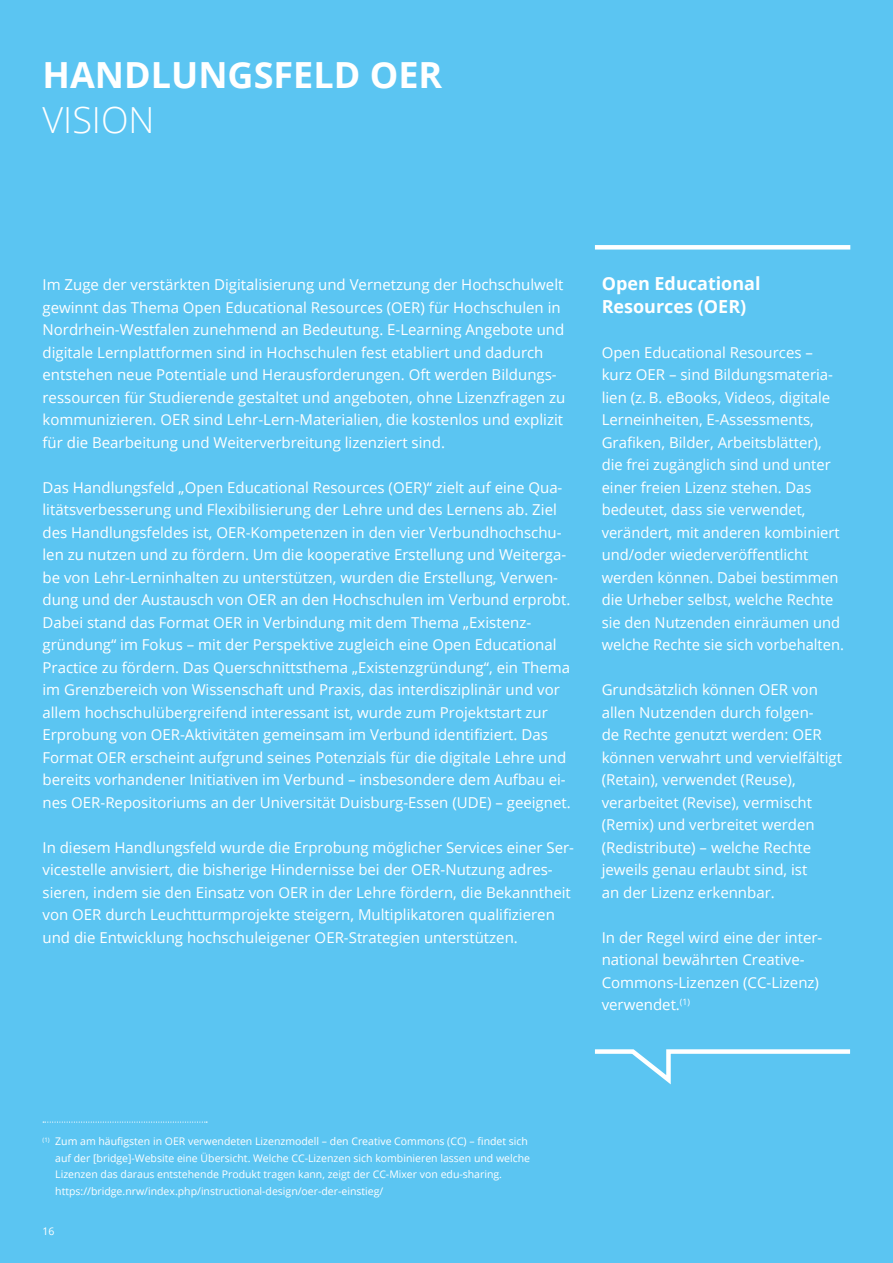
<style>
.page{position:relative;width:893px;height:1263px;background:#5bc5f2}
.page>*{position:absolute;margin:0;border:0;box-sizing:border-box;transform-origin:0 0}
.t1{font:700 36px "Open Sans";color:#fff}
.t2{font:300 36px "Open Sans";color:#fff}
.t3{font:700 18px/22.5px "Open Sans";color:#fff}
.t4{font:15px/22.5px "Open Sans";color:#fff}
.t5{font:10.5px/16.5px "Open Sans";color:#fff}
</style>
<div class="page">
<div style="left:595px;top:245px;width:255px;height:5px;background:#fff"></div>
<svg style="left:595px;top:1049px;width:256px;height:36px"></svg>
<svg style="left:43px;top:1121px;width:164px;height:2px"></svg>
<h1 class="t1" style="left:43px;top:49px;width:401px">HANDLUNGSFELD OER</h1>
<h1 class="t2" style="left:43px;top:95px;width:113px">VISION</h1>
<p class="t4" style="left:43px;top:273px;width:524px">Im Zuge der verstärkten Digitalisierung und Vernetzung der Hochschulwelt gewinnt das Thema Open Educational Resources (OER) für Hochschulen in Nordrhein-Westfalen zunehmend an Bedeutung. E-Learning Angebote und digitale Lernplattformen sind in Hochschulen fest etabliert und dadurch entstehen neue Potentiale und Herausforderungen. Oft werden Bildungs&shy;ressourcen für Studierende gestaltet und angeboten, ohne Lizenzfragen zu kommunizieren. OER sind Lehr-Lern-Materialien, die kostenlos und explizit für die Bearbeitung und Weiterverbreitung lizenziert sind.</p>
<p class="t4" style="left:43px;top:475px;width:530px">Das Handlungsfeld „Open Educational Resources (OER)“ zielt auf eine Qua&shy;litätsverbesserung und Flexibilisierung der Lehre und des Lernens ab. Ziel des Handlungsfeldes ist, OER-Kompetenzen in den vier Verbundhochschu&shy;len zu nutzen und zu fördern. Um die kooperative Erstellung und Weiterga&shy;be von Lehr-Lerninhalten zu unterstützen, wurden die Erstellung, Verwen&shy;dung und der Austausch von OER an den Hochschulen im Verbund erprobt.<br>Dabei stand das Format OER in Verbindung mit dem Thema „Existenz&shy;gründung“ im Fokus – mit der Perspektive zugleich eine Open Educational Practice zu fördern. Das Querschnittsthema „Existenzgründung“, ein Thema im Grenzbereich von Wissenschaft und Praxis, das interdisziplinär und vor allem hochschulübergreifend interessant ist, wurde zum Projektstart zur Erprobung von OER-Aktivitäten gemeinsam im Verbund identifiziert. Das Format OER erscheint aufgrund seines Potenzials für die digitale Lehre und bereits vorhandener Initiativen im Verbund – insbesondere dem Aufbau ei&shy;nes OER-Repositoriums an der Universität Duisburg-Essen (UDE) – geeignet.</p>
<p class="t4" style="left:43px;top:835px;width:533px">In diesem Handlungsfeld wurde die Erprobung möglicher Services einer Ser&shy;vicestelle anvisiert, die bisherige Hindernisse bei der OER-Nutzung adres&shy;sieren, indem sie den Einsatz von OER in der Lehre fördern, die Bekanntheit von OER durch Leuchtturmprojekte steigern, Multiplikatoren qualifizieren und die Entwicklung hochschuleigener OER-Strategien unterstützen.</p>
<p class="t3" style="left:602px;top:272px;width:160px">Open Educational<br>Resources (OER)</p>
<p class="t4" style="left:602px;top:340px;width:244px">Open Educational Resources – kurz OER – sind Bildungsmateria&shy;lien (z. B. eBooks, Videos, digitale Lerneinheiten, E-Assessments, Grafiken, Bilder, Arbeitsblätter), die frei zugänglich sind und unter einer freien Lizenz stehen. Das bedeutet, dass sie verwendet, verändert, mit anderen kombiniert und/oder wiederveröffentlicht werden können. Dabei bestimmen die Urheber selbst, welche Rechte sie den Nutzenden einräumen und welche Rechte sie sich vorbehalten.</p>
<p class="t4" style="left:602px;top:678px;width:242px">Grundsätzlich können OER von allen Nutzenden durch folgen-<br>de Rechte genutzt werden: OER können verwahrt und vervielfältigt (Retain), verwendet (Reuse), verarbeitet (Revise), vermischt (Remix) und verbreitet werden (Redistribute) – welche Rechte jeweils genau erlaubt sind, ist<br>an der Lizenz erkennbar.</p>
<p class="t4" style="left:602px;top:925px;width:222px">In der Regel wird eine der inter&shy;national bewährten Creative-<br>Commons-Lizenzen (CC-Lizenz) verwendet.<sup>(1)</sup></p>
<p class="t5" style="left:55px;top:1133px;width:476px;text-indent:-13px"><sup>(1)</sup> Zum am häufigsten in OER verwendeten Lizenzmodell – den Creative Commons (CC) – findet sich auf der [bridge]-Website eine Übersicht. Welche CC-Lizenzen sich kombinieren lassen und welche Lizenzen das daraus entstehende Produkt tragen kann, zeigt der CC-Mixer von edu-sharing. https://bridge.nrw/index.php/instructional-design/oer-der-einstieg/</p>
<p class="t5" style="left:43px;top:1223px;width:14px">16</p>
</div>
